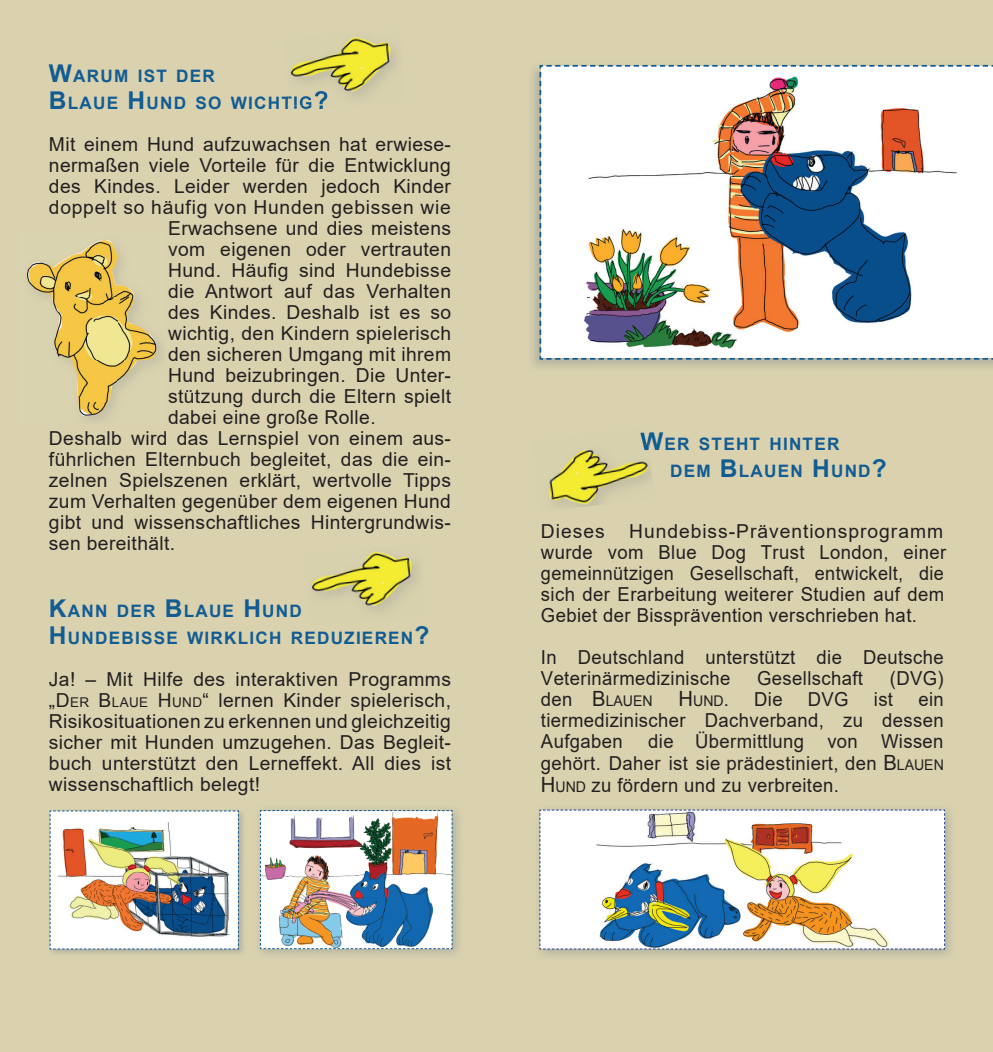
<style>
.page{position:relative;width:993px;height:1052px;background:#fff}
.page>*{position:absolute;margin:0;border:0;box-sizing:border-box;transform-origin:0 0}
.t1{font:19.25px/21px "Arial";letter-spacing:.02em;color:#231f20;text-align:justify}
.t2{font:19.25px/20.7px "Arial";letter-spacing:.02em;color:#231f20;text-align:justify;scale:.96 1}
.t3{font:19.25px "Arial";letter-spacing:.04em;color:#231f20}
.t4{font:700 17.15px/26.2px "Arial";letter-spacing:.07em;color:#125c94}
.t5{font:14.7px "Arial";color:#231f20;scale:.96 1}
.s1{font-size:24.5px}
.s2{font-style:inherit}
.s3{font-size:13.47px}
.s4{font-size:19.25px}
.s5{font-size:21px}
.s6{font-size:14.7px}
</style>
<div class="page">
<div style="left:0;top:0;width:992px;height:1052px;background:#dad2af"></div>
<img style="left:49px;top:810px;width:190px;height:140px">
<svg style="left:538px;top:64px;width:454px;height:296px;background:#d0cfd0"></svg>
<img style="left:26px;top:240px;width:135px;height:181px">
<img style="left:294px;top:106px;width:29px;height:3px">
<img style="left:287px;top:37px;width:110px;height:69px">
<img style="left:288px;top:91px;width:39px;height:15px">
<img style="left:548px;top:444px;width:104px;height:64px">
<svg style="left:640px;top:432px;width:8px;height:18px"></svg>
<img style="left:260px;top:810px;width:199px;height:145px">
<img style="left:259px;top:809px;width:194px;height:140px">
<img style="left:311px;top:551px;width:107px;height:61px">
<img style="left:540px;top:809px;width:411px;height:147px">
<svg style="left:539px;top:809px;width:406px;height:141px;background:#d6d7cf"></svg>
<p class="t4" style="left:49px;top:64px;width:281px"><span class="s1">W</span>ARUM IST DER<br><span class="s1">B</span>LAUE <span class="s1">H</span>UND SO WICHTIG<span class="s1">?</span></p>
<p class="t1" style="left:49px;top:133px;width:403px">Mit einem Hund aufzuwachsen hat erwiese-</p>
<p class="t1" style="left:49px;top:154px;width:403px">nermaßen viele Vorteile für die Entwicklung</p>
<p class="t1" style="left:49px;top:175px;width:403px">des Kindes. Leider werden jedoch Kinder</p>
<p class="t3" style="left:49px;top:194px;width:403px">doppelt so häufig von Hunden gebissen wie</p>
<p class="t1" style="left:168px;top:217px;width:284px">Erwachsene und dies meistens</p>
<p class="t1" style="left:168px;top:238px;width:284px">vom eigenen oder vertrauten</p>
<p class="t1" style="left:168px;top:259px;width:284px">Hund. Häufig sind Hundebisse</p>
<p class="t1" style="left:168px;top:280px;width:284px">die Antwort auf das Verhalten</p>
<p class="t1" style="left:168px;top:301px;width:284px">des Kindes. Deshalb ist es so</p>
<p class="t1" style="left:168px;top:322px;width:284px">wichtig, den Kindern spielerisch</p>
<p class="t1" style="left:168px;top:343px;width:284px">den sicheren Umgang mit ihrem</p>
<p class="t1" style="left:168px;top:364px;width:284px">Hund beizubringen. Die Unter-</p>
<p class="t1" style="left:168px;top:385px;width:284px">stützung durch die Eltern spielt</p>
<p class="t1" style="left:168px;top:406px;width:209px">dabei eine große Rolle.</p>
<p class="t1" style="left:49px;top:427px;width:403px">Deshalb wird das Lernspiel von einem aus-</p>
<p class="t1" style="left:49px;top:448px;width:403px">führlichen Elternbuch begleitet, das die ein-</p>
<p class="t1" style="left:49px;top:469px;width:403px">zelnen Spielszenen erklärt, wertvolle Tipps</p>
<p class="t1" style="left:49px;top:490px;width:403px">zum Verhalten gegenüber dem eigenen Hund</p>
<p class="t1" style="left:49px;top:511px;width:403px">gibt und wissenschaftliches Hintergrundwis-</p>
<p class="t1" style="left:49px;top:532px;width:128px">sen bereithält.</p>
<p class="t4" style="left:49px;top:598px;width:382px"><span class="s1">K</span>ANN DER <span class="s1">B</span>LAUE <span class="s1">H</span>UND<br><span class="s1">H</span>UNDEBISSE WIRKLICH REDUZIEREN<span class="s1">?</span></p>
<p class="t1" style="left:49px;top:668px;width:403px">Ja! ‒ Mit Hilfe des interaktiven Programms „<span class="s2">D</span><span class="s3">ER</span> <span class="s2">B</span><span class="s3">LAUE</span> <span class="s2">H</span><span class="s3">UND</span>“ lernen Kinder spielerisch, Risikosituationen zu erkennen und gleichzeitig sicher mit Hunden umzugehen. Das Begleit&shy;buch unterstützt den Lerneffekt. All dies ist wissenschaftlich belegt!</p>
<p class="t4" style="left:669px;top:431px;width:218px;text-indent:-30px"><span class="s1">W</span>ER STEHT HINTER<br>DEM <span class="s1">B</span>LAUEN <span class="s1">H</span>UND<span class="s1">?</span></p>
<p class="t1" style="left:540px;top:520px;width:406px;text-align:left;text-indent:88px">Hundebiss-Präventionsprogramm wurde vom Blue Dog Trust London, einer gemeinnützigen Gesellschaft<span class="s2">,</span> entwickelt, die sich der Erarbeitung weiterer Studien auf dem Gebiet der Bissprävention verschrieben hat.</p>
<p class="t2" style="left:540px;top:647px;width:421px">In Deutschland unterstützt die Deutsche<br>Veterinärmedizinische</p>
<p class="t1" style="left:540px;top:520px;width:65px">Dieses</p>
<p class="t2" style="left:757px;top:667px;width:112px">Gesellschaft</p>
<p class="t2" style="left:889px;top:667px;width:58px">(DVG)</p>
<p class="t5" style="left:540px;top:691px;width:197px"><span class="s4">den</span> <span class="s5">B</span>LAUEN <span class="s5">H</span>UND<span class="s4">.</span></p>
<p class="t2" style="left:754px;top:689px;width:31px">Die</p>
<p class="t2" style="left:807px;top:689px;width:44px">DVG</p>
<p class="t2" style="left:873px;top:689px;width:22px">ist</p>
<p class="t2" style="left:540px;top:689px;width:421px;text-indent:377px">ein tiermedizinischer Dachverband, zu dessen Aufgaben</p>
<p class="t2" style="left:540px;top:730px;width:421px;line-height:22.1px;text-indent:107px">die Übermittlung von Wissen gehört. Daher ist sie prädestiniert, den <span class="s5">B</span><span class="s6">LAUEN </span><span class="s5">H</span><span class="s6">UND</span> zu fördern und zu verbreiten.</p>
</div>
